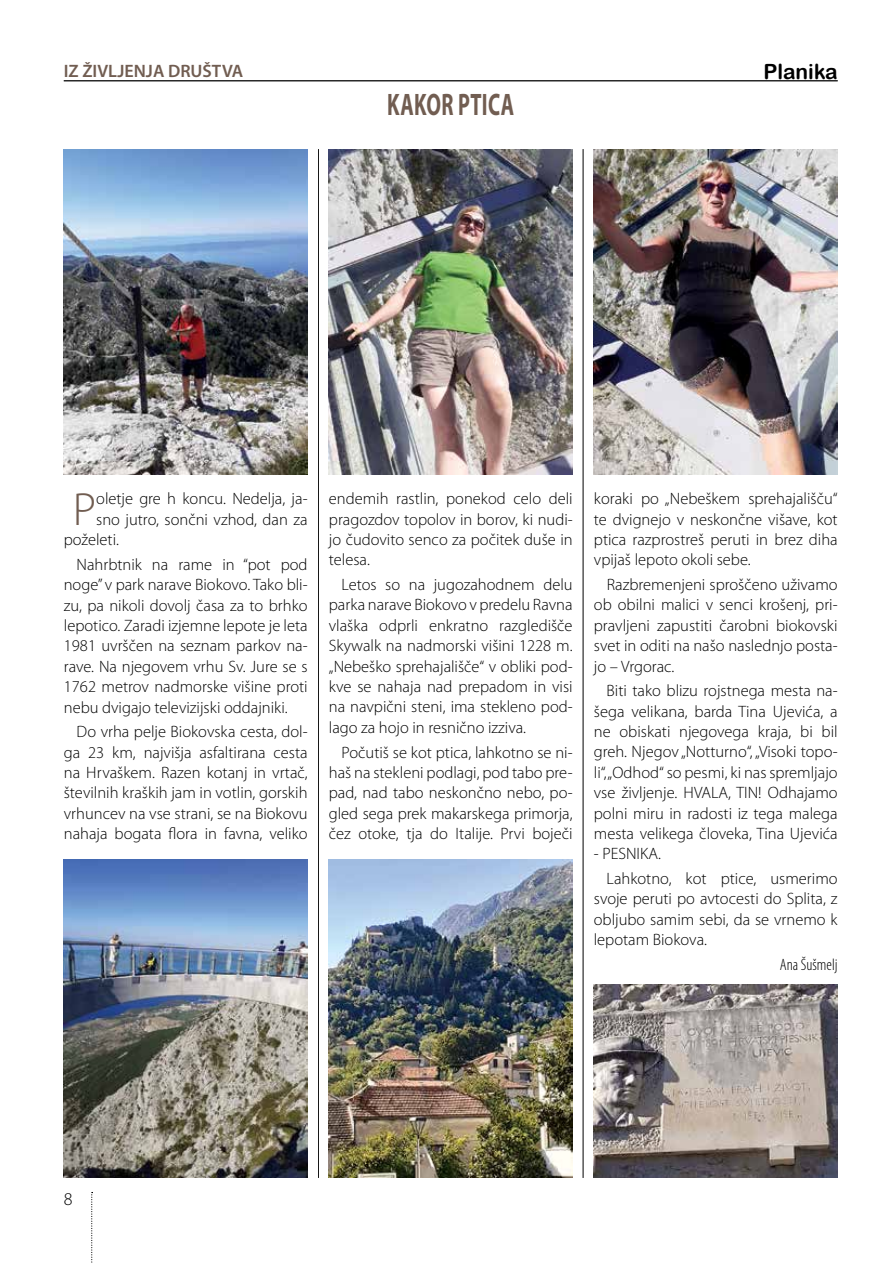
<style>
.page{position:relative;width:893px;height:1263px;background:#fff}
.page>*{position:absolute;margin:0;border:0;box-sizing:border-box;transform-origin:0 0}
.t1{font:300 46.8px "Myriad Pro";color:#715d51}
.t2{font:700 31.2px "Myriad Pro";letter-spacing:.02em;color:#715d51;scale:.65 1}
.t3{font:21px "Arial Rounded MT Bold";color:#000}
.t4{font:600 18px "Myriad Pro";color:#715d51}
.t5{font:300 18px "Myriad Pro";color:#000}
.t6{font:300 16.5px/20.4px "Myriad Pro";color:#000;text-align:justify}
.t7{font:300 condensed 16.5px "Myriad Pro";color:#000}
</style>
<div class="page">
<svg style="left:91px;top:1192px;width:2px;height:71px"></svg>
<hr style="left:64px;top:81px;width:774px;height:1px;background:#000">
<hr style="left:583px;top:149px;width:1px;height:1029px;background:#000">
<hr style="left:318px;top:149px;width:1px;height:1029px;background:#000">
<img style="left:329px;top:859px;width:244px;height:319px">
<img style="left:594px;top:984px;width:244px;height:194px">
<img style="left:64px;top:149px;width:244px;height:325px">
<img style="left:64px;top:859px;width:244px;height:319px">
<img style="left:594px;top:149px;width:244px;height:325px">
<img style="left:329px;top:149px;width:244px;height:325px">
<p class="t4" style="left:64px;top:59px;width:181px">IZ ŽIVLJENJA DRUŠTVA</p>
<p class="t3" style="left:763px;top:59px;width:76px">Planika</p>
<h2 class="t2" style="left:387px;top:84px;width:197px">KAKOR PTICA</h2>
<h1 class="t1" style="left:73px;top:483px;width:25px">P</h1>
<p class="t6" style="left:96px;top:489px;width:213px">oletje gre h koncu. Nedelja, ja-</p>
<p class="t6" style="left:96px;top:509px;width:213px">sno jutro, sončni vzhod, dan za</p>
<p class="t6" style="left:64px;top:530px;width:57px">poželeti.</p>
<p class="t6" style="left:64px;top:554px;width:245px;text-indent:13px">Nahrbtnik na rame in “pot pod noge” v park narave Biokovo. Tako bli&shy;zu, pa nikoli dovolj časa za to brhko lepotico. Zaradi izjemne lepote je leta 1981 uvrščen na seznam parkov na&shy;rave. Na njegovem vrhu Sv. Jure se s 1762 metrov nadmorske višine proti nebu dvigajo televizijski oddajniki.</p>
<p class="t6" style="left:64px;top:722px;width:245px;text-indent:13px">Do vrha pelje Biokovska cesta, dol&shy;ga 23 km, najvišja asfaltirana cesta na Hrvaškem. Razen kotanj in vrtač, številnih kraških jam in votlin, gorskih vrhuncev na vse strani, se na Biokovu nahaja bogata flora in favna, veliko</p>
<p class="t6" style="left:329px;top:489px;width:245px">endemih rastlin, ponekod celo deli pragozdov topolov in borov, ki nudi&shy;jo čudovito senco za počitek duše in telesa.</p>
<p class="t6" style="left:329px;top:575px;width:245px;text-indent:13px">Letos so na jugozahodnem delu parka narave Biokovo v predelu Ravna vlaška odprli enkratno razgledišče Skywalk na nadmorski višini 1228 m. „Nebeško sprehajališče“ v obliki pod&shy;kve se nahaja nad prepadom in visi na navpični steni, ima stekleno pod&shy;lago za hojo in resnično izziva.</p>
<p class="t6" style="left:329px;top:742px;width:245px;text-indent:13px">Počutiš se kot ptica, lahkotno se ni&shy;haš na stekleni podlagi, pod tabo pre&shy;pad, nad tabo neskončno nebo, po&shy;gled sega prek makarskega primorja, čez otoke, tja do Italije. Prvi boječi</p>
<p class="t6" style="left:594px;top:489px;width:245px">koraki po „Nebeškem sprehajališču“ te dvignejo v neskončne višave, kot ptica razprostreš peruti in brez diha vpijaš lepoto okoli sebe.</p>
<p class="t6" style="left:594px;top:575px;width:245px;text-indent:13px">Razbremenjeni sproščeno uživamo ob obilni malici v senci krošenj, pri&shy;pravljeni zapustiti čarobni biokovski svet in oditi na našo naslednjo posta&shy;jo – Vrgorac.</p>
<p class="t6" style="left:594px;top:681px;width:245px;text-indent:13px">Biti tako blizu rojstnega mesta na&shy;šega velikana, barda Tina Ujevića, a ne obiskati njegovega kraja, bi bil greh. Njegov „Notturno“,„Visoki topo&shy;li“,„Odhod“ so pesmi, ki nas spremljajo vse življenje. HVALA, TIN! Odhajamo polni miru in radosti iz tega malega mesta velikega človeka, Tina Ujevića</p>
<p class="t6" style="left:607px;top:842px;width:233px;line-height:24.6px;text-indent:-13px">- PESNIKA.<br>Lahkotno, kot ptice, usmerimo</p>
<p class="t6" style="left:594px;top:889px;width:245px">svoje peruti po avtocesti do Splita, z obljubo samim sebi, da se vrnemo k lepotam Biokova.</p>
<p class="t7" style="left:780px;top:956px;width:59px">Ana Šušmelj</p>
<p class="t5" style="left:64px;top:1189px;width:10px">8</p>
</div>
